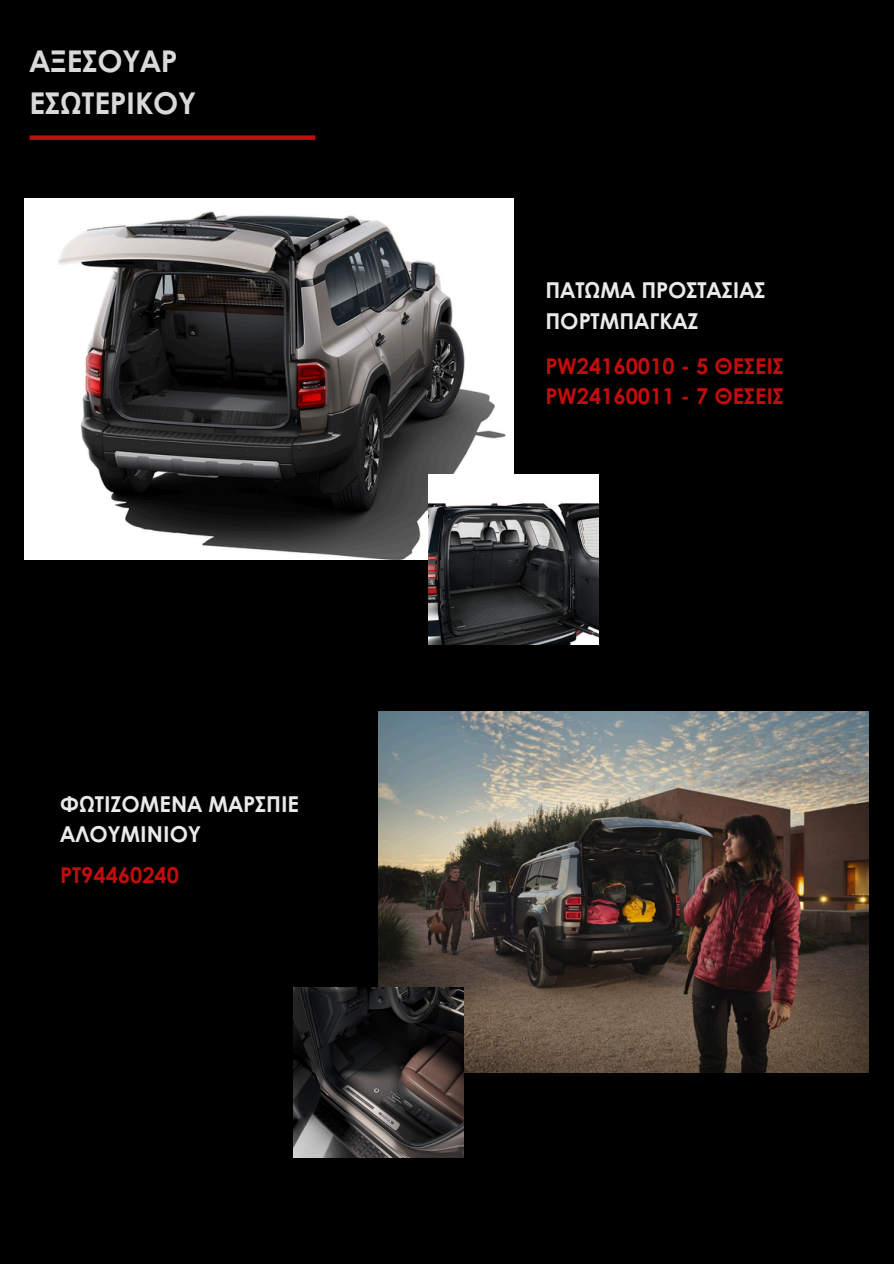
<style>
.page{position:relative;width:894px;height:1264px;background:#fff}
.page>*{position:absolute;margin:0;border:0;box-sizing:border-box;transform-origin:0 0}
.t1{font:700 30px/41.7px "Century Gothic";color:#d9d9d9}
.t2{font:700 21.9px/30.3px "Century Gothic";color:#eaeaea}
.t3{font:700 21.75px "Century Gothic";color:#c10d0d}
</style>
<div class="page">
<div style="left:0;top:0;width:893px;height:1263px;background:#000"></div>
<div style="left:30px;top:135px;width:285px;height:5px;background:#c10d0d"></div>
<img style="left:24px;top:198px;width:490px;height:361px">
<img style="left:428px;top:474px;width:170px;height:170px">
<img style="left:379px;top:711px;width:489px;height:361px">
<img style="left:293px;top:987px;width:170px;height:170px">
<p class="t1" style="left:30px;top:39px;width:168px">ΑΞΕΣΟΥΑΡ<br>ΕΣΩΤΕΡΙΚΟΥ</p>
<p class="t2" style="left:60px;top:787px;width:240px">ΦΩΤΙΖΟΜΕΝΑ ΜΑΡΣΠΙΕ<br>ΑΛΟΥΜΙΝΙΟΥ</p>
<p class="t3" style="left:60px;top:858px;width:120px">PT94460240</p>
<p class="t2" style="left:545px;top:274px;width:221px">ΠΑΤΩΜΑ ΠΡΟΣΤΑΣΙΑΣ<br>ΠΟΡΤΜΠΑΓΚΑΖ</p>
<p class="t3" style="left:545px;top:349px;width:240px">PW24160010 - 5 ΘΕΣΕΙΣ</p>
<p class="t3" style="left:545px;top:379px;width:240px">PW24160011 - 7 ΘΕΣΕΙΣ</p>
</div>
